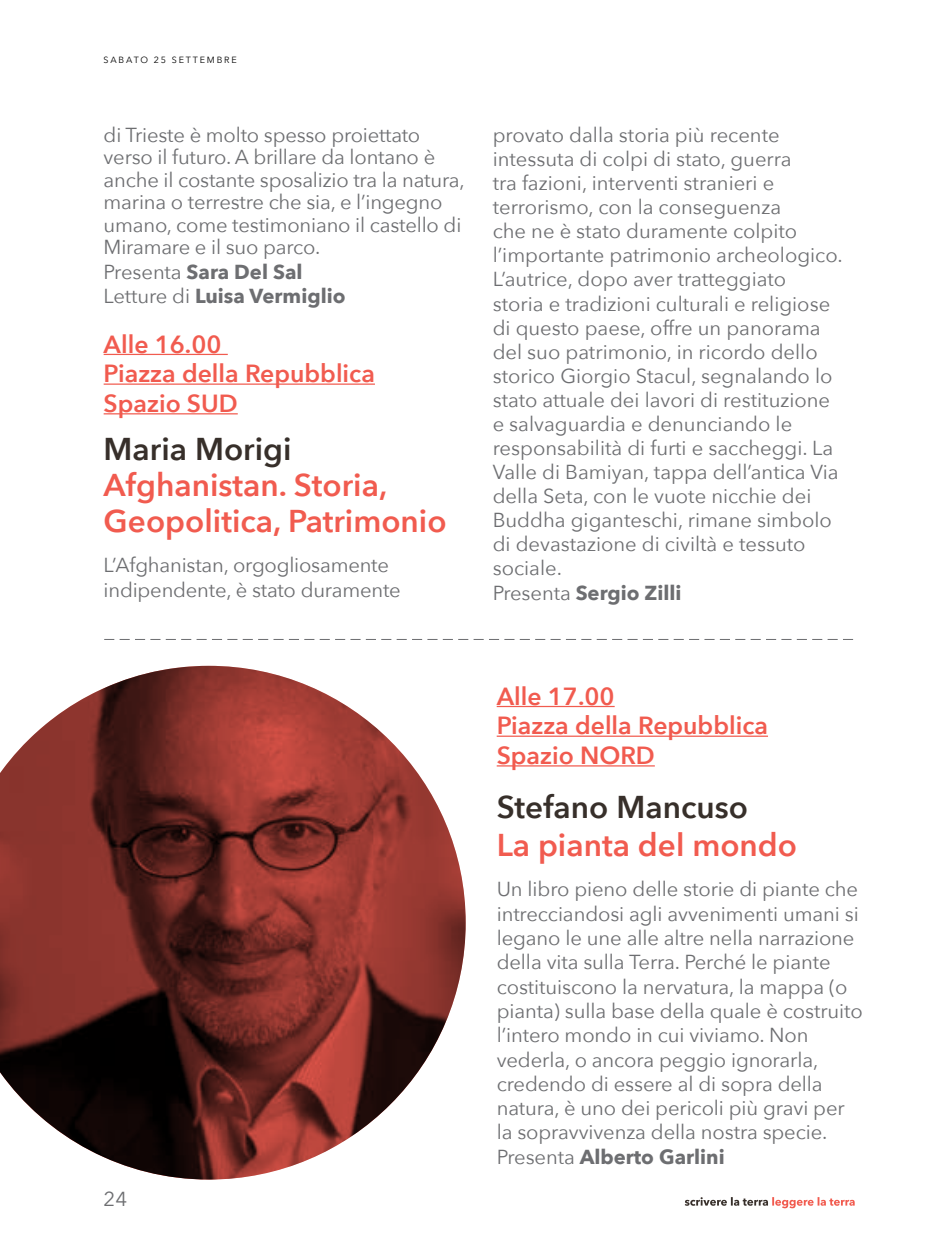
<style>
.page{position:relative;width:944px;height:1244px;background:#fff}
.page>*{position:absolute;margin:0;border:0;box-sizing:border-box;transform-origin:0 0}
.t1{font:600 31.5px/36px "Avenir Next";color:#f15b4f}
.t2{font:600 31.5px "Avenir Next";color:#372f2a}
.t3{font:600 24.75px/29.7px "Avenir Next";color:#f15b4f}
.t4{font:20.25px/24.1px "Avenir Next";letter-spacing:-.005em;color:#6d6e71}
.t5{font:9px "Avenir Next";color:#000}
.s1{font-weight:700}
</style>
<div class="page">
<svg style="left:685px;top:1197px;width:170px;height:11px"></svg>
<hr style="left:104px;top:354px;width:124px;height:1px;background:#f15b4f">
<hr style="left:104px;top:383px;width:271px;height:2px;background:#f15b4f">
<hr style="left:104px;top:413px;width:134px;height:1px;background:#f15b4f">
<hr style="left:497px;top:706px;width:118px;height:1px;background:#f15b4f">
<hr style="left:497px;top:735px;width:271px;height:2px;background:#f15b4f">
<hr style="left:497px;top:765px;width:158px;height:1px;background:#f15b4f">
<svg style="left:828px;top:639px;width:25px;height:1px"></svg>
<svg style="left:797px;top:639px;width:25px;height:1px"></svg>
<svg style="left:751px;top:639px;width:40px;height:1px"></svg>
<svg style="left:674px;top:639px;width:71px;height:1px"></svg>
<svg style="left:597px;top:639px;width:71px;height:1px"></svg>
<svg style="left:551px;top:639px;width:40px;height:1px"></svg>
<svg style="left:520px;top:639px;width:25px;height:1px"></svg>
<svg style="left:474px;top:639px;width:40px;height:1px"></svg>
<svg style="left:397px;top:639px;width:71px;height:1px"></svg>
<svg style="left:320px;top:639px;width:71px;height:1px"></svg>
<svg style="left:243px;top:639px;width:71px;height:1px"></svg>
<svg style="left:197px;top:639px;width:40px;height:1px"></svg>
<svg style="left:120px;top:639px;width:71px;height:1px"></svg>
<svg style="left:0;top:666px;width:466px;height:513px"></svg>
<p class="t5" style="left:104px;top:52px;width:15px">Sabat</p>
<p class="t5" style="left:140px;top:52px;width:40px">o 25 settembre</p>
<p class="t4" style="left:104px;top:123px;width:363px;line-height:22.9px">di Trieste è molto spesso proiettato verso il futuro. A brillare da lontano è anche il costante sposalizio tra la natura, marina o terrestre che sia, e l’ingegno umano, come testimoniano il castello di Miramare e il suo parco.<br>Presenta <span class="s1">Sara Del Sal<br></span>Letture di <span class="s1">Luisa Vermiglio</span></p>
<p class="t3" style="left:104px;top:328px;width:273px">Alle 16.00<br>Piazza della Repubblica<br>Spazio Sud</p>
<h1 class="t2" style="left:104px;top:422px;width:189px">Maria Morigi</h1>
<h1 class="t1" style="left:104px;top:466px;width:344px">Afghanistan. Storia,<br>Geopolitica, Patrimonio</h1>
<p class="t4" style="left:104px;top:552px;width:299px">L’Afghanistan, orgogliosamente indipendente, è stato duramente</p>
<p class="t4" style="left:493px;top:122px;width:352px">provato dalla storia più recente intessuta di colpi di stato, guerra<br>tra fazioni, interventi stranieri e terrorismo, con la conseguenza<br>che ne è stato duramente colpito l’importante patrimonio archeologico.<br>L’autrice, dopo aver tratteggiato<br>storia e tradizioni culturali e religiose di questo paese, offre un panorama del suo patrimonio, in ricordo dello storico Giorgio Stacul, segnalando lo stato attuale dei lavori di restituzione e salvaguardia e denunciando le responsabilità di furti e saccheggi. La Valle di Bamiyan, tappa dell’antica Via della Seta, con le vuote nicchie dei Buddha giganteschi, rimane simbolo di devastazione di civiltà e tessuto sociale.<br>Presenta <span class="s1">Sergio Zilli</span></p>
<p class="t4" style="left:104px;top:1185px;width:25px">24</p>
<p class="t3" style="left:497px;top:680px;width:273px">Alle 17.00<br>Piazza della Repubblica<br>Spazio Nord</p>
<h1 class="t2" style="left:497px;top:780px;width:253px">Stefano Mancuso</h1>
<h1 class="t1" style="left:497px;top:826px;width:302px">La pianta del mondo</h1>
<p class="t4" style="left:497px;top:876px;width:368px">Un libro pieno delle storie di piante che intrecciandosi agli avvenimenti umani si legano le une alle altre nella narrazione della vita sulla Terra. Perché le piante costituiscono la nervatura, la mappa (o pianta) sulla base della quale è costruito l’intero mondo in cui viviamo. Non vederla, o ancora peggio ignorarla, credendo di essere al di sopra della natura, è uno dei pericoli più gravi per la sopravvivenza della nostra specie.<br>Presenta <span class="s1">Alberto Garlini</span></p>
</div>
